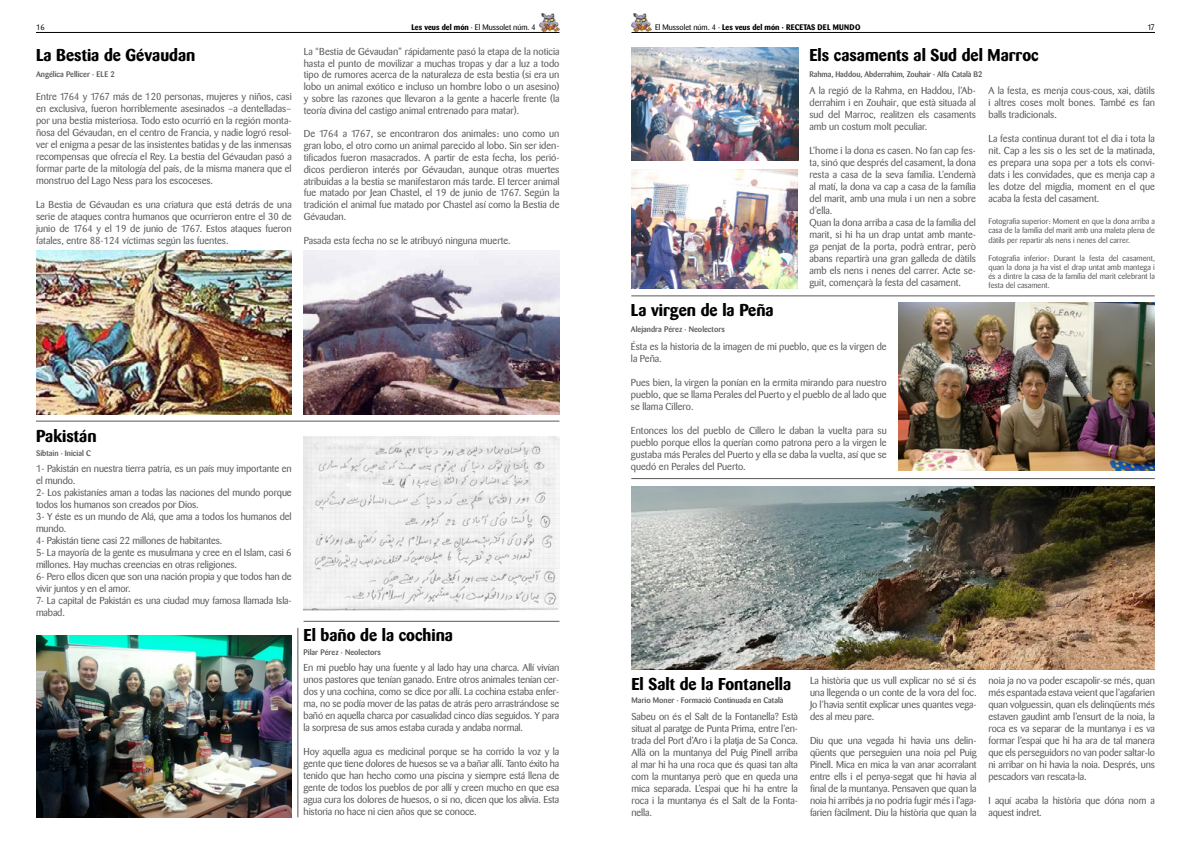
<style>
.page{position:relative;width:1191px;height:842px;background:#fff}
.page>*{position:absolute;margin:0;border:0;box-sizing:border-box;transform-origin:0 0}
.t1{font:700 17px "Barmeno";color:#000}
.t2{font:10px/12px "Barmeno";color:#58595b;text-align:justify}
.t3{font:8px/9px "Barmeno";color:#58595b;text-align:justify}
.t4{font:500 8px "Barmeno";color:#58595b}
.t5{font:700 8px "Barmeno";color:#000}
.t6{font:8px "Barmeno";color:#000}
.s1{font-weight:700}
.s2{font-weight:400}
</style>
<div class="page">
<img style="left:631px;top:14px;width:20px;height:18px">
<hr style="left:631px;top:32px;width:524px;height:1px;background:#000">
<img style="left:539px;top:14px;width:20px;height:18px">
<hr style="left:36px;top:32px;width:523px;height:1px;background:#000">
<hr style="left:36px;top:421px;width:523px;height:1px;background:#58595b">
<img style="left:36px;top:251px;width:256px;height:164px">
<img style="left:304px;top:251px;width:255px;height:164px">
<img style="left:898px;top:303px;width:256px;height:167px">
<hr style="left:298px;top:628px;width:1px;height:189px;background:#58595b">
<img style="left:632px;top:47px;width:166px;height:113px">
<img style="left:631px;top:169px;width:167px;height:120px">
<hr style="left:631px;top:296px;width:523px;height:1px;background:#58595b">
<hr style="left:631px;top:478px;width:523px;height:1px;background:#58595b">
<img style="left:631px;top:486px;width:523px;height:183px">
<img style="left:36px;top:635px;width:256px;height:182px">
<img style="left:303px;top:437px;width:256px;height:173px">
<hr style="left:303px;top:621px;width:256px;height:1px;background:#58595b">
<p class="t6" style="left:36px;top:22px;width:10px">16</p>
<p class="t6" style="left:411px;top:23px;width:126px"><span class="s1">Les veus del món</span> · El Mussolet núm. 4</p>
<p class="t5" style="left:655px;top:23px;width:207px"><span class="s2">El Mussolet núm. 4 ·</span> Les veus del món · RECETAS DEL MUNDO</p>
<p class="t6" style="left:1147px;top:22px;width:9px">17</p>
<h1 class="t1" style="left:36px;top:45px;width:161px">La Bestia de Gévaudan</h1>
<p class="t4" style="left:36px;top:69px;width:80px">Angélica Pellicer · ELE 2</p>
<p class="t2" style="left:36px;top:91px;width:257px">Entre 1764 y 1767 más de 120 personas, mujeres y niños, casi en exclusiva, fueron horriblemente asesinados –a dentelladas– por una bestia misteriosa. Todo esto ocurrió en la región monta&shy;ñosa del Gévaudan, en el centro de Francia, y nadie logró resol&shy;ver el enigma a pesar de las insistentes batidas y de las inmensas recompensas que ofrecía el Rey. La bestia del Gévaudan pasó a formar parte de la mitología del país, de la misma manera que el monstruo del Lago Ness para los escoceses.</p>
<p class="t2" style="left:36px;top:199px;width:257px">La Bestia de Gévaudan es una criatura que está detrás de una serie de ataques contra humanos que ocurrieron entre el 30 de junio de 1764 y el 19 de junio de 1767. Estos ataques fueron fatales, entre 88-124 víctimas según las fuentes.</p>
<p class="t2" style="left:304px;top:46px;width:257px">La “Bestia de Gévaudan” rápidamente pasó la etapa de la noticia hasta el punto de movilizar a muchas tropas y dar a luz a todo tipo de rumores acerca de la naturaleza de esta bestia (si era un lobo un animal exótico e incluso un hombre lobo o un asesino) y sobre las razones que llevaron a la gente a hacerle frente (la teoría divina del castigo animal entrenado para matar).</p>
<p class="t2" style="left:304px;top:128px;width:257px">De 1764 a 1767, se encontraron dos animales: uno como un gran lobo, el otro como un animal parecido al lobo. Sin ser iden&shy;tificados fueron masacrados. A partir de esta fecha, los perió&shy;dicos perdieron interés por Gévaudan, aunque otras muertes atribuidas a la bestia se manifestaron más tarde. El tercer animal fue matado por Jean Chastel, el 19 de junio de 1767. Según la tradición el animal fue matado por Chastel así como la Bestia de Gévaudan.</p>
<p class="t2" style="left:304px;top:234px;width:208px">Pasada esta fecha no se le atribuyó ninguna muerte.</p>
<h1 class="t1" style="left:36px;top:426px;width:62px">Pakistán</h1>
<p class="t4" style="left:36px;top:448px;width:56px">Sibtain · Inicial C</p>
<p class="t2" style="left:36px;top:463px;width:257px;text-align:left">1- Pakistán en nuestra tierra patria, es un país muy importante en el mundo.<br>2- Los pakistaníes aman a todas las naciones del mundo porque todos los humanos son creados por Dios.<br>3- Y éste es un mundo de Alá, que ama a todos los humanos del mundo.<br>4- Pakistán tiene casi 22 millones de habitantes.<br>5- La mayoría de la gente es musulmana y cree en el Islam, casi 6 millones. Hay muchas creencias en otras religiones.<br>6- Pero ellos dicen que son una nación propia y que todos han de vivir juntos y en el amor.<br>7- La capital de Pakistán es una ciudad muy famosa llamada Isla&shy;mabad.</p>
<h1 class="t1" style="left:303px;top:625px;width:151px">El baño de la cochina</h1>
<p class="t4" style="left:303px;top:647px;width:79px">Pilar Pérez · Neolectors</p>
<p class="t2" style="left:303px;top:662px;width:257px">En mi pueblo hay una fuente y al lado hay una charca. Allí vivían unos pastores que tenían ganado. Entre otros animales tenían cer&shy;dos y una cochina, como se dice por allí. La cochina estaba enfer&shy;ma, no se podía mover de las patas de atrás pero arrastrándose se bañó en aquella charca por casualidad cinco días seguidos. Y para la sorpresa de sus amos estaba curada y andaba normal.</p>
<p class="t2" style="left:303px;top:746px;width:257px">Hoy aquella agua es medicinal porque se ha corrido la voz y la gente que tiene dolores de huesos se va a bañar allí. Tanto éxito ha tenido que han hecho como una piscina y siempre está llena de gente de todos los pueblos de por allí y creen mucho en que esa agua cura los dolores de huesos, o si no, dicen que los alivia. Esta historia no hace ni cien años que se conoce.</p>
<h1 class="t1" style="left:631px;top:300px;width:144px">La virgen de la Peña</h1>
<p class="t4" style="left:631px;top:325px;width:95px">Alejandra Pérez · Neolectors</p>
<h1 class="t1" style="left:809px;top:45px;width:231px">Els casaments al Sud del Marroc</h1>
<p class="t4" style="left:809px;top:69px;width:174px">Rahma, Haddou, Abderrahim, Zouhair · Alfa Català B2</p>
<p class="t2" style="left:809px;top:85px;width:168px">A la regió de la Rahma, en Haddou, l’Ab&shy;derrahim i en Zouhair, que està situada al sud del Marroc, realitzen els casaments amb un costum molt peculiar.</p>
<p class="t2" style="left:809px;top:145px;width:168px;text-align:left">L’home i la dona es casen. No fan cap fes&shy;ta, sinó que després del casament, la dona resta a casa de la seva família. L’endemà al matí, la dona va cap a casa de la família del marit, amb una mula i un nen a sobre d’ella.<br>Quan la dona arriba a casa de la família del marit, si hi ha un drap untat amb mante&shy;ga penjat de la porta, podrà entrar, però abans repartirà una gran galleda de dàtils amb els nens i nenes del carrer. Acte se&shy;guit, començarà la festa del casament.</p>
<p class="t2" style="left:988px;top:85px;width:168px">A la festa, es menja cous-cous, xai, dàtils i altres coses molt bones. També es fan balls tradicionals.</p>
<p class="t2" style="left:988px;top:133px;width:168px">La festa continua durant tot el dia i tota la nit. Cap a les sis o les set de la matinada, es prepara una sopa per a tots els convi&shy;dats i les convidades, que es menja cap a les dotze del migdia, moment en el que acaba la festa del casament.</p>
<p class="t3" style="left:988px;top:216px;width:168px;line-height:9.6px">Fotografia superior: Moment en que la dona arriba a casa de la família del marit amb una maleta plena de dàtils per repartir als nens i nenes del carrer.</p>
<p class="t3" style="left:988px;top:254px;width:168px">Fotografia inferior: Durant la festa del casament, quan la dona ja ha vist el drap untat amb mantega i és a dintre la casa de la família del marit celebrant la festa del casament.</p>
<p class="t2" style="left:631px;top:340px;width:257px">Ésta es la historia de la imagen de mi pueblo, que es la virgen de la Peña.</p>
<p class="t2" style="left:631px;top:376px;width:257px">Pues bien, la virgen la ponían en la ermita mirando para nuestro pueblo, que se llama Perales del Puerto y el pueblo de al lado que se llama Cillero.</p>
<p class="t2" style="left:631px;top:424px;width:257px">Entonces los del pueblo de Cillero le daban la vuelta para su pueblo porque ellos la querían como patrona pero a la virgen le gustaba más Perales del Puerto y ella se daba la vuelta, así que se quedó en Perales del Puerto.</p>
<h1 class="t1" style="left:631px;top:674px;width:161px">El Salt de la Fontanella</h1>
<p class="t4" style="left:631px;top:696px;width:154px">Mario Moner · Formació Continuada en Català</p>
<p class="t2" style="left:631px;top:710px;width:168px">Sabeu on és el Salt de la Fontanella? Està situat al paratge de Punta Prima, entre l’en&shy;trada del Port d’Aro i la platja de Sa Conca.<br>Allà on la muntanya del Puig Pinell arriba al mar hi ha una roca que és quasi tan alta com la muntanya però que en queda una mica separada. L’espai que hi ha entre la roca i la muntanya és el Salt de la Fonta&shy;nella.</p>
<p class="t2" style="left:810px;top:675px;width:168px">La història que us vull explicar no sé si és una llegenda o un conte de la vora del foc.<br>Jo l’havia sentit explicar unes quantes vega&shy;des al meu pare.</p>
<p class="t2" style="left:810px;top:735px;width:168px">Diu que una vegada hi havia uns delin&shy;qüents que perseguien una noia pel Puig Pinell. Mica en mica la van anar acorralant entre ells i el penya-segat que hi havia al final de la muntanya. Pensaven que quan la noia hi arribés ja no podria fugir més i l’aga&shy;farien fàcilment. Diu la història que quan la</p>
<p class="t2" style="left:988px;top:675px;width:168px">noia ja no va poder escapolir-se més, quan més espantada estava veient que l’agafarien quan volguessin, quan els delinqüents més estaven gaudint amb l’ensurt de la noia, la roca es va separar de la muntanya i es va formar l’espai que hi ha ara de tal manera que els perseguidors no van poder saltar-lo ni arribar on hi havia la noia. Després, uns pescadors van rescata-la.</p>
<p class="t2" style="left:988px;top:795px;width:168px">I aquí acaba la història que dóna nom a aquest indret.</p>
</div>
